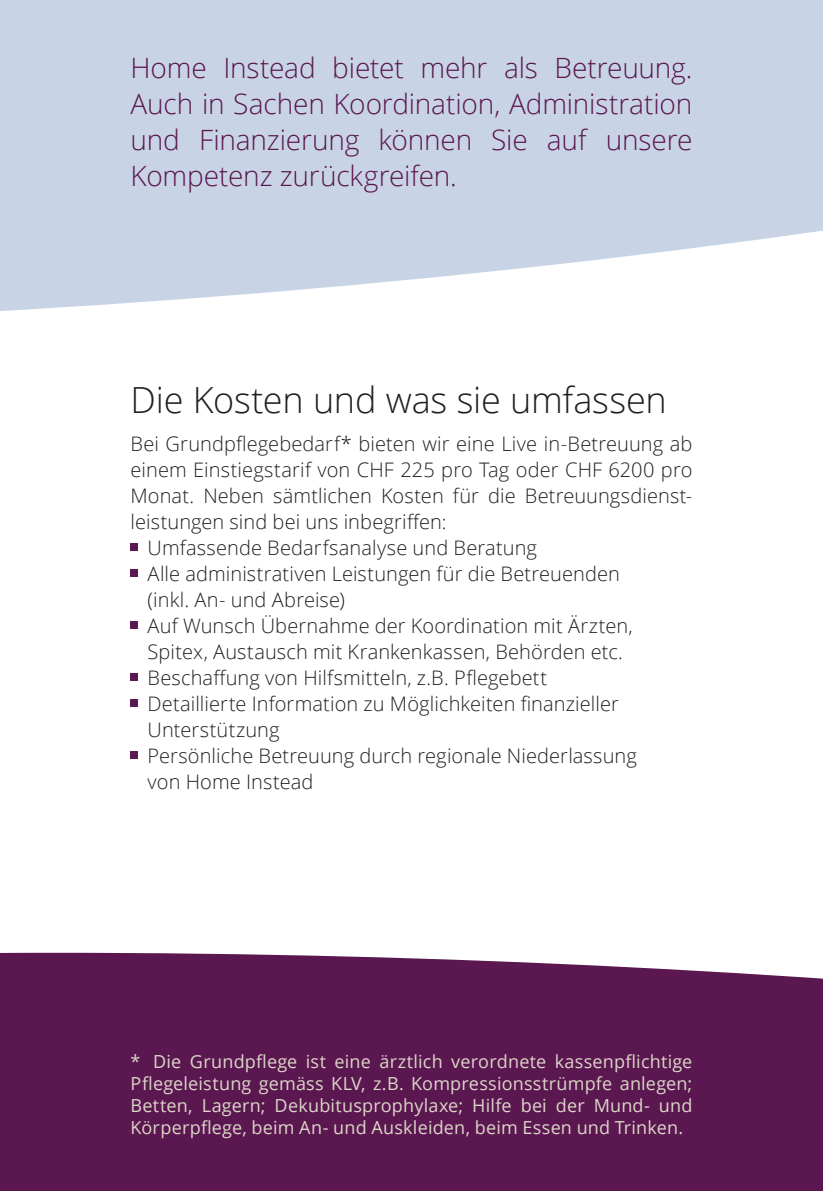
<style>
.page{position:relative;width:823px;height:1191px;background:#fff}
.page>*{position:absolute;margin:0;border:0;box-sizing:border-box;transform-origin:0 0}
.t1{font:300 36px "Open Sans";letter-spacing:-.005em;color:#231f20}
.t2{font:300 28px/36px "Open Sans";letter-spacing:-.005em;color:#5a1750;text-align:justify}
.t3{font:300 20px "Open Sans";letter-spacing:.005em;color:#231f20}
.t4{font:18px/22px "Open Sans";letter-spacing:.01em;color:#dcd5c8;text-align:justify}
</style>
<div class="page">
<div style="left:0;top:952px;width:822px;height:239px;background:#5a1750"></div>
<svg style="left:0;top:0;width:822px;height:311px;background:#ced8e8"></svg>
<div style="left:130px;top:543px;width:8px;height:7px;background:#5a1750"></div>
<div style="left:130px;top:569px;width:8px;height:7px;background:#5a1750"></div>
<div style="left:130px;top:621px;width:8px;height:7px;background:#5a1750"></div>
<div style="left:130px;top:673px;width:8px;height:7px;background:#5a1750"></div>
<div style="left:130px;top:699px;width:8px;height:7px;background:#5a1750"></div>
<div style="left:130px;top:751px;width:8px;height:7px;background:#5a1750"></div>
<h2 class="t2" style="left:130px;top:49px;width:563px">Home Instead bietet mehr als Betreuung.<br>Auch in Sachen Koordination, Administration und Finanzierung können Sie auf unsere Kompetenz zurückgreifen.</h2>
<h1 class="t1" style="left:130px;top:375px;width:537px">Die Kosten und was sie umfassen</h1>
<p class="t3" style="left:130px;top:429px;width:563px">Bei Grundpflegebedarf* bieten wir eine Live in-Betreuung ab</p>
<p class="t3" style="left:130px;top:455px;width:563px">einem Einstiegstarif von CHF 225 pro Tag oder CHF 6200 pro</p>
<p class="t3" style="left:130px;top:481px;width:563px">Monat. Neben sämtlichen Kosten für die Betreuungsdienst-</p>
<p class="t3" style="left:130px;top:507px;width:317px">leistungen sind bei uns inbegriffen:</p>
<p class="t3" style="left:147px;top:533px;width:391px">Umfassende Bedarfsanalyse und Beratung</p>
<p class="t3" style="left:147px;top:559px;width:473px">Alle administrativen Leistungen für die Betreuenden</p>
<p class="t3" style="left:147px;top:585px;width:199px">(inkl. An- und Abreise)</p>
<p class="t3" style="left:147px;top:611px;width:486px">Auf Wunsch Übernahme der Koordination mit Ärzten,</p>
<p class="t3" style="left:147px;top:637px;width:476px">Spitex, Austausch mit Krankenkassen, Behörden etc.</p>
<p class="t3" style="left:147px;top:663px;width:401px">Beschaffung von Hilfsmitteln, z.B. Pflegebett</p>
<p class="t3" style="left:147px;top:689px;width:472px">Detaillierte Information zu Möglichkeiten finanzieller</p>
<p class="t3" style="left:147px;top:715px;width:133px">Unterstützung</p>
<p class="t3" style="left:147px;top:741px;width:490px">Persönliche Betreuung durch regionale Niederlassung</p>
<p class="t3" style="left:147px;top:767px;width:167px">von Home Instead</p>
<p class="t4" style="left:130px;top:1050px;width:563px">* Die Grundpflege ist eine ärztlich verordnete kassenpflichtige Pflegeleistung gemäss KLV, z.B. Kompressionsstrümpfe anlegen; Betten, Lagern; Dekubitusprophylaxe; Hilfe bei der Mund- und Körperpflege, beim An- und Auskleiden, beim Essen und Trinken.</p>
</div>
